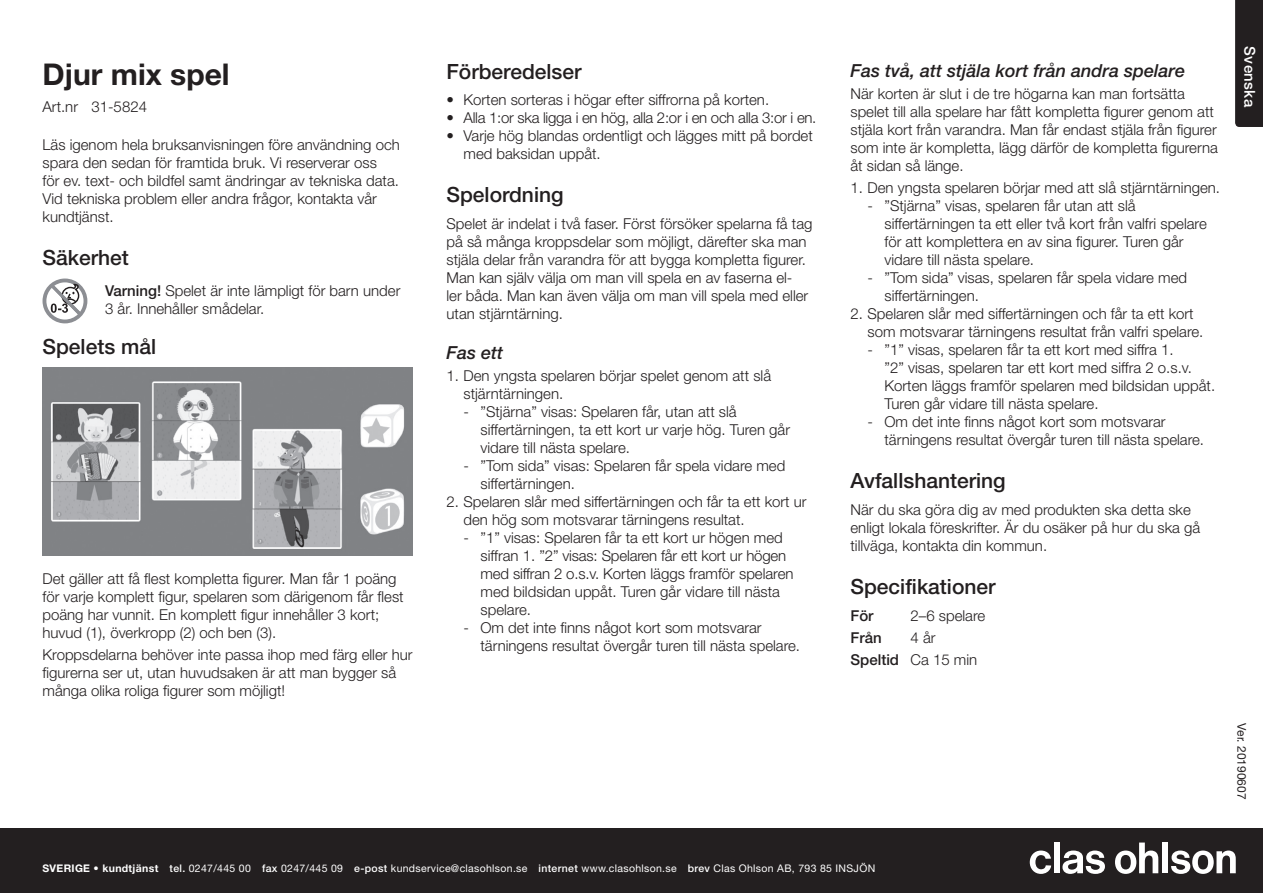
<style>
.page{position:relative;width:1263px;height:893px;background:#fff}
.page>*{position:absolute;margin:0;border:0;box-sizing:border-box;transform-origin:0 0}
.t1{font:700 30px "Helvetica Neue LT Std";color:#231f20}
.t2{font:500 21px "Helvetica Neue LT Std";color:#231f20}
.t3{font:italic 500 18px "Helvetica Neue LT Std";color:#231f20}
.t4{font:300 15px/18px "Helvetica Neue LT Std";color:#231f20}
.t5{font:300 15px "Helvetica Neue LT Std";letter-spacing:-.02em;color:#231f20}
.t6{font:500 15px "Helvetica Neue LT Std";letter-spacing:.025em;color:#fff}
.t7{font:500 15px "Helvetica Neue LT Std";color:#231f20}
.t8{font:12px "Helvetica Neue LT Std";color:#231f20}
.t9{font:10.5px "Helvetica Neue LT Std";letter-spacing:.03em;color:#fff}
.s1{font-weight:500}
.s2{font-weight:700}
</style>
<div class="page">
<div style="left:0;top:828px;width:1263px;height:65px;background:#231f20"></div>
<svg style="left:1030px;top:850px;width:21px;height:24px"></svg>
<div style="left:1054px;top:842px;width:5px;height:31px;background:#fff"></div>
<svg style="left:1062px;top:850px;width:43px;height:24px"></svg>
<svg style="left:1115px;top:842px;width:43px;height:32px"></svg>
<div style="left:1162px;top:842px;width:6px;height:31px;background:#fff"></div>
<svg style="left:1171px;top:850px;width:65px;height:24px"></svg>
<div style="left:1235px;top:0;width:28px;height:127px;background:#231f20"></div>
<svg style="left:43px;top:279px;width:44px;height:44px"></svg>
<img style="left:43px;top:368px;width:369px;height:187px">
<h1 class="t1" style="left:43px;top:56px;width:189px">Djur mix spel</h1>
<p class="t4" style="left:43px;top:97px;width:106px">Art.nr 31-5824</p>
<p class="t4" style="left:43px;top:135px;width:359px">Läs igenom hela bruksanvisningen före användning och spara den sedan för framtida bruk. Vi reserverar oss<br>för ev. text- och bildfel samt ändringar av tekniska data.<br>Vid tekniska problem eller andra frågor, kontakta vår kundtjänst.</p>
<h2 class="t2" style="left:43px;top:245px;width:88px">Säkerhet</h2>
<p class="t4" style="left:105px;top:281px;width:297px"><span class="s1">Varning!</span> Spelet är inte lämpligt för barn under<br>3 år. Innehåller smådelar.</p>
<h2 class="t2" style="left:43px;top:334px;width:115px">Spelets mål</h2>
<p class="t4" style="left:43px;top:569px;width:363px">Det gäller att få flest kompletta figurer. Man får 1 poäng för varje komplett figur, spelaren som därigenom får flest poäng har vunnit. En komplett figur innehåller 3 kort; huvud (1), överkropp (2) och ben (3).</p>
<p class="t4" style="left:43px;top:645px;width:371px">Kroppsdelarna behöver inte passa ihop med färg eller hur figurerna ser ut, utan huvudsaken är att man bygger så många olika roliga figurer som möjligt!</p>
<h2 class="t2" style="left:446px;top:59px;width:137px">Förberedelser</h2>
<p class="t4" style="left:446px;top:91px;width:324px">• Korten sorteras i högar efter siffrorna på korten.</p>
<p class="t5" style="left:446px;top:109px;width:371px">• Alla 1:or ska ligga i en hög, alla 2:or i en och alla 3:or i en.</p>
<p class="t4" style="left:463px;top:127px;width:351px;text-indent:-17px">• Varje hög blandas ordentligt och lägges mitt på bordet med baksidan uppåt.</p>
<h2 class="t2" style="left:446px;top:182px;width:119px">Spelordning</h2>
<p class="t4" style="left:446px;top:214px;width:367px">Spelet är indelat i två faser. Först försöker spelarna få tag på så många kroppsdelar som möjligt, därefter ska man stjäla delar från varandra för att bygga kompletta figurer.<br>Man kan själv välja om man vill spela en av faserna el-<br>ler båda. Man kan även välja om man vill spela med eller utan stjärntärning.</p>
<p class="t3" style="left:446px;top:342px;width:58px">Fas ett</p>
<p class="t4" style="left:463px;top:366px;width:309px;text-indent:-17px">1. Den yngsta spelaren börjar spelet genom att slå stjärntärningen.</p>
<p class="t4" style="left:480px;top:402px;width:311px;text-indent:-17px">- ”Stjärna” visas: Spelaren får, utan att slå siffertärningen, ta ett kort ur varje hög. Turen går vidare till nästa spelare.</p>
<p class="t4" style="left:480px;top:456px;width:306px;text-indent:-17px">- ”Tom sida” visas: Spelaren får spela vidare med siffertärningen.</p>
<p class="t4" style="left:463px;top:492px;width:345px;text-indent:-17px">2. Spelaren slår med siffertärningen och får ta ett kort ur den hög som motsvarar tärningens resultat.</p>
<p class="t4" style="left:480px;top:528px;width:315px;text-indent:-17px">- ”1” visas: Spelaren får ta ett kort ur högen med siffran 1. ”2” visas: Spelaren får ett kort ur högen med siffran 2 o.s.v. Korten läggs framför spelaren med bildsidan uppåt. Turen går vidare till nästa spelare.</p>
<p class="t4" style="left:480px;top:618px;width:321px;text-indent:-17px">- Om det inte finns något kort som motsvarar tärningens resultat övergår turen till nästa spelare.</p>
<p class="t3" style="left:850px;top:60px;width:336px">Fas två, att stjäla kort från andra spelare</p>
<p class="t4" style="left:850px;top:84px;width:369px">När korten är slut i de tre högarna kan man fortsätta spelet till alla spelare har fått kompletta figurer genom att stjäla kort från varandra. Man får endast stjäla från figurer som inte är kompletta, lägg därför de kompletta figurerna åt sidan så länge.</p>
<p class="t4" style="left:850px;top:178px;width:371px">1. Den yngsta spelaren börjar med att slå stjärntärningen.</p>
<p class="t4" style="left:884px;top:196px;width:324px;text-indent:-17px">- ”Stjärna” visas, spelaren får utan att slå siffertärningen ta ett eller två kort från valfri spelare för att komplettera en av sina figurer. Turen går vidare till nästa spelare.</p>
<p class="t4" style="left:884px;top:268px;width:304px;text-indent:-17px">- ”Tom sida” visas, spelaren får spela vidare med siffertärningen.</p>
<p class="t4" style="left:867px;top:304px;width:337px;text-indent:-17px">2. Spelaren slår med siffertärningen och får ta ett kort som motsvarar tärningens resultat från valfri spelare.</p>
<p class="t4" style="left:884px;top:340px;width:332px;text-indent:-17px">- ”1” visas, spelaren får ta ett kort med siffra 1.<br>”2” visas, spelaren tar ett kort med siffra 2 o.s.v.<br>Korten läggs framför spelaren med bildsidan uppåt.<br>Turen går vidare till nästa spelare.</p>
<p class="t4" style="left:884px;top:412px;width:321px;text-indent:-17px">- Om det inte finns något kort som motsvarar tärningens resultat övergår turen till nästa spelare.</p>
<h2 class="t2" style="left:850px;top:468px;width:157px">Avfallshantering</h2>
<p class="t4" style="left:850px;top:500px;width:351px">När du ska göra dig av med produkten ska detta ske enligt lokala föreskrifter. Är du osäker på hur du ska gå tillväga, kontakta din kommun.</p>
<h2 class="t2" style="left:850px;top:574px;width:147px">Specifikationer</h2>
<p class="t7" style="left:850px;top:606px;width:25px">För</p>
<p class="t4" style="left:910px;top:606px;width:76px">2–6 spelare</p>
<p class="t7" style="left:850px;top:629px;width:33px">Från</p>
<p class="t4" style="left:850px;top:626px;width:128px;line-height:22.2px;text-indent:60px">4 år<br><span class="s1">Speltid</span> Ca 15 min</p>
<p class="t6" style="left:1258px;top:46px;width:62px;rotate:90deg">Svenska</p>
<p class="t8" style="left:1249px;top:723px;width:78px;rotate:90deg">Ver. 20190607</p>
<p class="t9" style="left:43px;top:862px;width:834px"><span class="s2">SVERIGE • kundtjänst</span> <span class="s1">tel.</span> 0247/445 00 <span class="s1">fax</span> 0247/445 09 <span class="s1">e-post</span> kundservice@clasohlson.se <span class="s1">internet</span> www.clasohlson.se <span class="s1">brev</span> Clas Ohlson AB, 793 85 INSJÖN</p>
</div>
